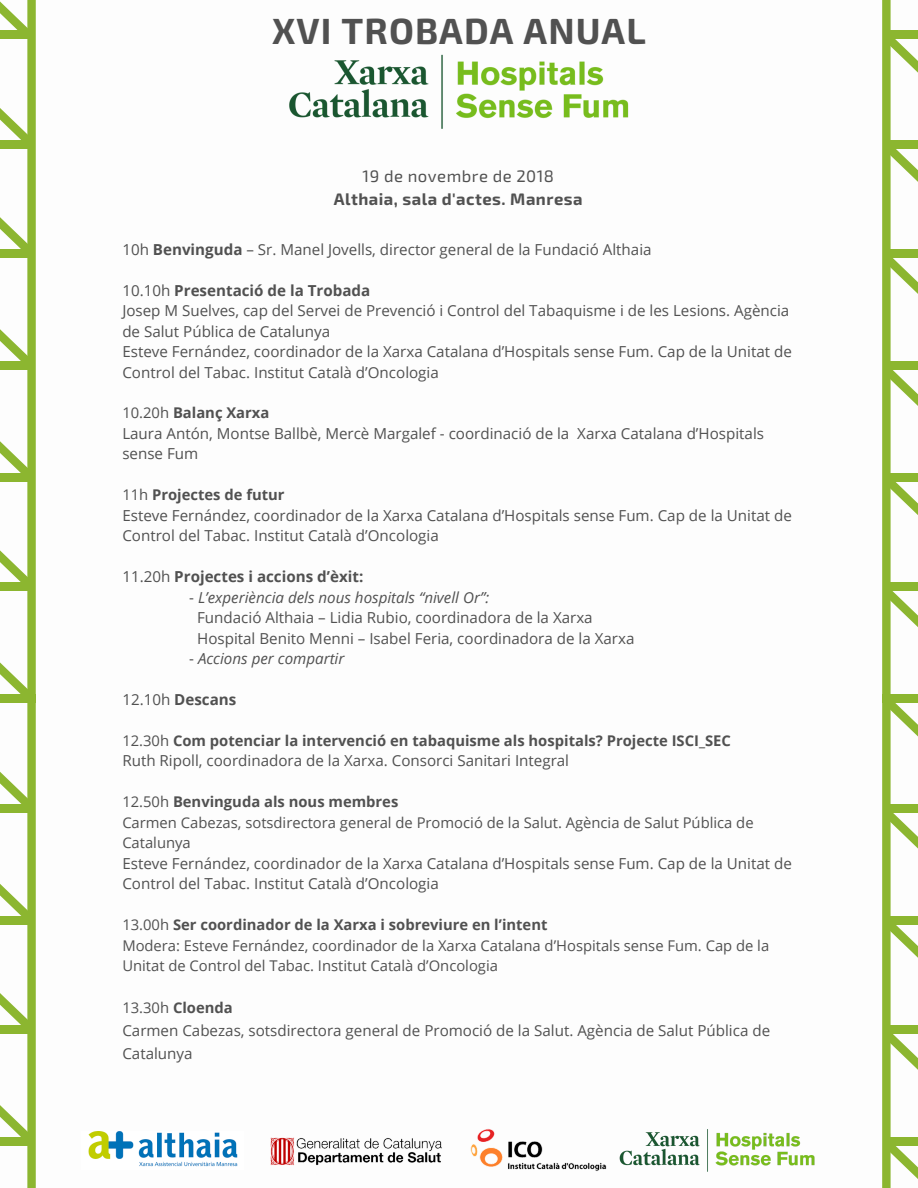
<style>
.page{position:relative;width:918px;height:1188px;background:#fff}
.page>*{position:absolute;margin:0;border:0;box-sizing:border-box;transform-origin:0 0}
.t1{font:700 36.45px "Exo 2";letter-spacing:.03em;color:#515151}
.t2{font:700 16.65px "Exo 2";letter-spacing:.03em;color:#515151}
.t3{font:16.65px "Exo 2";letter-spacing:.03em;color:#515151}
.t4{font:15.15px/20.4px "Open Sans";color:#515151}
.t5{font:700 15.15px "Open Sans";color:#515151}
.t6{font:italic 15.15px "Open Sans";color:#515151}
.t7{font:14.85px/20.4px "Open Sans";color:#515151}
.t8{font:700 14.85px "Open Sans";color:#515151}
.s1{font-weight:700}
.s2{font-weight:400}
.s3{font-style:italic}
.s4{font-style:normal}
</style>
<div class="page">
<svg style="left:882px;top:0;width:36px;height:1188px"></svg>
<div style="left:882px;top:695px;width:36px;height:8px;background:#8cb630"></div>
<svg style="left:0;top:0;width:36px;height:1188px"></svg>
<div style="left:0;top:695px;width:36px;height:8px;background:#8cb630"></div>
<img style="left:289px;top:54px;width:340px;height:75px">
<img style="left:470px;top:1128px;width:137px;height:43px">
<img style="left:270px;top:1137px;width:172px;height:29px">
<img style="left:620px;top:1129px;width:194px;height:43px">
<img style="left:88px;top:1131px;width:150px;height:36px">
<h1 class="t1" style="left:272px;top:7px;width:375px">XVI TROBADA ANUAL</h1>
<p class="t3" style="left:363px;top:166px;width:193px">19 de novembre de 2018</p>
<p class="t2" style="left:334px;top:188px;width:250px">Althaia, sala d'actes. Manresa</p>
<p class="t4" style="left:122px;top:239px;width:531px">10h <span class="s1">Benvinguda</span> – Sr. Manel Jovells, director general de la Fundació Althaia</p>
<p class="t4" style="left:122px;top:280px;width:671px">10.10h <span class="s1">Presentació de la Trobada<br></span>Josep M Suelves, cap del Servei de Prevenció i Control del Tabaquisme i de les Lesions. Agència de Salut Pública de Catalunya<br>Esteve Fernández, coordinador de la Xarxa Catalana d’Hospitals sense Fum. Cap de la Unitat de Control del Tabac. Institut Català d’Oncologia</p>
<p class="t8" style="left:122px;top:403px;width:149px"><span class="s2">10.20h</span> Balanç Xarxa</p>
<p class="t4" style="left:122px;top:423px;width:643px">Laura Antón, Montse Ballbè, Mercè Margalef - coordinació de la Xarxa Catalana d’Hospitals sense Fum</p>
<p class="t8" style="left:122px;top:484px;width:164px"><span class="s2">11h</span> Projectes de futur</p>
<p class="t4" style="left:122px;top:505px;width:671px">Esteve Fernández, coordinador de la Xarxa Catalana d’Hospitals sense Fum. Cap de la Unitat de<br>Control del Tabac. Institut Català d’Oncologia</p>
<p class="t5" style="left:122px;top:566px;width:243px"><span class="s2">11.20h</span> Projectes i accions d’èxit:</p>
<p class="t4" style="left:197px;top:587px;width:439px;text-indent:-8px">- <span class="s3">L’experiència dels nous hospitals “nivell Or”:<br></span>Fundació Althaia – Lidia Rubio, coordinadora de la Xarxa<br>Hospital Benito Menni – Isabel Feria, coordinadora de la Xarxa</p>
<p class="t6" style="left:189px;top:648px;width:157px"><span class="s4">-</span> Accions per compartir</p>
<p class="t5" style="left:122px;top:689px;width:116px"><span class="s2">12.10h</span> Descans</p>
<p class="t8" style="left:122px;top:730px;width:610px"><span class="s2">12.30h</span> Com potenciar la intervenció en tabaquisme als hospitals? Projecte ISCI_SEC</p>
<p class="t4" style="left:122px;top:750px;width:448px">Ruth Ripoll, coordinadora de la Xarxa. Consorci Sanitari Integral</p>
<p class="t7" style="left:122px;top:791px;width:633px">12.50h <span class="s1">Benvinguda als nous membres<br></span>Carmen Cabezas, sotsdirectora general de Promoció de la Salut. Agència de Salut Pública de<br>Catalunya</p>
<p class="t4" style="left:122px;top:853px;width:671px">Esteve Fernández, coordinador de la Xarxa Catalana d’Hospitals sense Fum. Cap de la Unitat de<br>Control del Tabac. Institut Català d’Oncologia</p>
<p class="t7" style="left:122px;top:914px;width:648px">13.00h <span class="s1">Ser coordinador de la Xarxa i sobreviure en l’intent<br></span>Modera: Esteve Fernández, coordinador de la Xarxa Catalana d’Hospitals sense Fum. Cap de la<br>Unitat de Control del Tabac. Institut Català d’Oncologia</p>
<p class="t8" style="left:122px;top:997px;width:112px"><span class="s2">13.30h</span> Cloenda</p>
<p class="t4" style="left:122px;top:1019px;width:649px;line-height:22.8px">Carmen Cabezas, sotsdirectora general de Promoció de la Salut. Agència de Salut Pública de<br>Catalunya</p>
</div>
